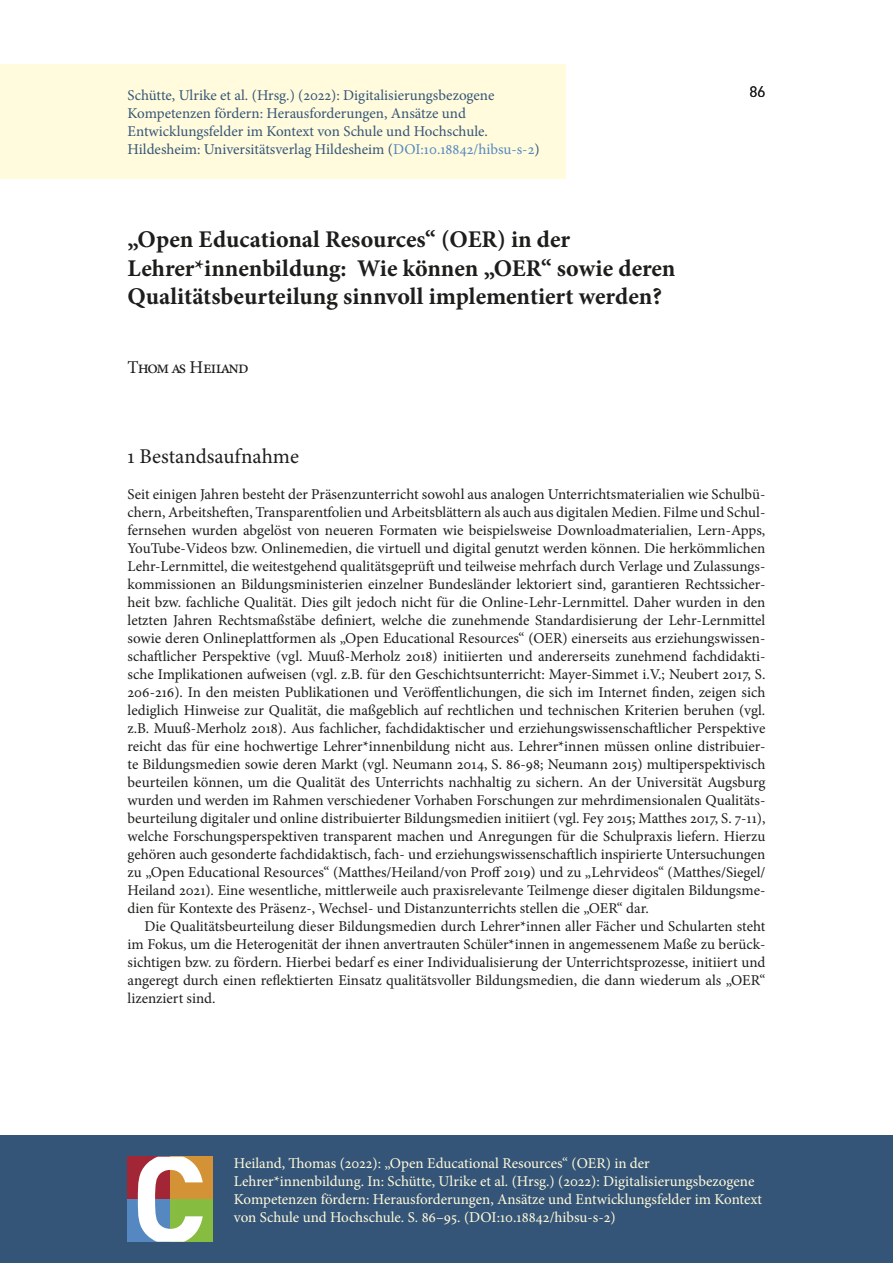
<style>
.page{position:relative;width:893px;height:1263px;background:#fff}
.page>*{position:absolute;margin:0;border:0;box-sizing:border-box;transform-origin:0 0}
.t1{font:700 24px/28.8px "Minion Pro";color:#1d1d1b}
.t2{font:21px "Minion Pro";color:#1d1d1b}
.t3{font:18px "Minion Pro";color:#1d1d1b}
.t4{font:15px/18px "Minion Pro";color:#1d1d1b;text-align:justify}
.t5{font:15px/18px "Minion Pro";color:#fffbdc}
.t6{font:15px/18px "Minion Pro";color:#355578}
.t7{font:15px "DIN Pro";color:#1d1d1b}
.s1{color:#5588c1}
</style>
<div class="page">
<div style="left:0;top:1135px;width:893px;height:128px;background:#355578"></div>
<div style="left:170px;top:1199px;width:43px;height:43px;background:#86bd40"></div>
<div style="left:170px;top:1157px;width:43px;height:42px;background:#d39236"></div>
<div style="left:128px;top:1199px;width:42px;height:43px;background:#5588c1"></div>
<div style="left:128px;top:1157px;width:42px;height:42px;background:#a32636"></div>
<svg style="left:138px;top:1157px;width:65px;height:85px"></svg>
<div style="left:0;top:64px;width:566px;height:115px;background:#fffbdc"></div>
<p class="t6" style="left:128px;top:86px;width:413px">Schütte, Ulrike et al. (Hrsg.) (2022): Digitalisierungsbezogene Kompetenzen fördern: Herausforderungen, Ansätze und Entwicklungsfelder im Kontext von Schule und Hochschule.<br>Hildesheim: Universitätsverlag Hildesheim (<span class="s1">DOI:10.18842/hibsu-s-2</span>)</p>
<p class="t7" style="left:749px;top:79px;width:17px">86</p>
<h1 class="t1" style="left:128px;top:224px;width:549px">„Open Educational Resources“ (OER) in der<br>Lehrer*innenbildung: Wie können „OER“ sowie deren<br>Qualitätsbeurteilung sinnvoll implementiert werden?</h1>
<p class="t3" style="left:128px;top:355px;width:122px">Thomas Heiland</p>
<h2 class="t2" style="left:128px;top:442px;width:173px">1 Bestandsaufnahme</h2>
<p class="t4" style="left:128px;top:485px;width:639px">Seit einigen Jahren besteht der Präsenzunterricht sowohl aus analogen Unterrichtsmaterialien wie Schulbü&shy;chern, Arbeitsheften, Transparentfolien und Arbeitsblättern als auch aus digitalen Medien. Filme und Schul&shy;fernsehen wurden abgelöst von neueren Formaten wie beispielsweise Downloadmaterialien, Lern-Apps, YouTube-Videos bzw. Onlinemedien, die virtuell und digital genutzt werden können. Die herkömmlichen Lehr-Lernmittel, die weitestgehend qualitätsgeprüft und teilweise mehrfach durch Verlage und Zulassungs&shy;kommissionen an Bildungsministerien einzelner Bundesländer lektoriert sind, garantieren Rechtssicher&shy;heit bzw. fachliche Qualität. Dies gilt jedoch nicht für die Online-Lehr-Lernmittel. Daher wurden in den letzten Jahren Rechtsmaßstäbe definiert, welche die zunehmende Standardisierung der Lehr-Lernmittel sowie deren Onlineplattformen als „Open Educational Resources“ (OER) einerseits aus erziehungswissen&shy;schaftlicher Perspektive (vgl. Muuß-Merholz 2018) initiierten und andererseits zunehmend fachdidakti&shy;sche Implikationen aufweisen (vgl. z.B. für den Geschichtsunterricht: Mayer-Simmet i.V.; Neubert 2017, S.<br>206-216). In den meisten Publikationen und Veröffentlichungen, die sich im Internet finden, zeigen sich lediglich Hinweise zur Qualität, die maßgeblich auf rechtlichen und technischen Kriterien beruhen (vgl. z.B. Muuß-Merholz 2018). Aus fachlicher, fachdidaktischer und erziehungswissenschaftlicher Perspektive reicht das für eine hochwertige Lehrer*innenbildung nicht aus. Lehrer*innen müssen online distribuier&shy;te Bildungsmedien sowie deren Markt (vgl. Neumann 2014, S. 86-98; Neumann 2015) multiperspektivisch beurteilen können, um die Qualität des Unterrichts nachhaltig zu sichern. An der Universität Augsburg wurden und werden im Rahmen verschiedener Vorhaben Forschungen zur mehrdimensionalen Qualitäts&shy;beurteilung digitaler und online distribuierter Bildungsmedien initiiert (vgl. Fey 2015; Matthes 2017, S. 7-11), welche Forschungsperspektiven transparent machen und Anregungen für die Schulpraxis liefern. Hierzu gehören auch gesonderte fachdidaktisch, fach- und erziehungswissenschaftlich inspirierte Untersuchungen zu „Open Educational Resources“ (Matthes/Heiland/von Proff 2019) und zu „Lehrvideos“ (Matthes/Siegel/ Heiland 2021). Eine wesentliche, mittlerweile auch praxisrelevante Teilmenge dieser digitalen Bildungsme&shy;dien für Kontexte des Präsenz-, Wechsel- und Distanzunterrichts stellen die „OER“ dar.</p>
<p class="t4" style="left:128px;top:917px;width:639px;text-indent:17px">Die Qualitätsbeurteilung dieser Bildungsmedien durch Lehrer*innen aller Fächer und Schularten steht im Fokus, um die Heterogenität der ihnen anvertrauten Schüler*innen in angemessenem Maße zu berück&shy;sichtigen bzw. zu fördern. Hierbei bedarf es einer Individualisierung der Unterrichtsprozesse, initiiert und angeregt durch einen reflektierten Einsatz qualitätsvoller Bildungsmedien, die dann wiederum als „OER“ lizenziert sind.</p>
<p class="t5" style="left:234px;top:1154px;width:530px">Heiland, Thomas (2022): „Open Educational Resources“ (OER) in der Lehrer*innenbildung. In: Schütte, Ulrike et al. (Hrsg.) (2022): Digitalisierungsbezogene Kompetenzen fördern: Herausforderungen, Ansätze und Entwicklungsfelder im Kontext von Schule und Hochschule. S. 86–95. (DOI:10.18842/hibsu-s-2)</p>
</div>
